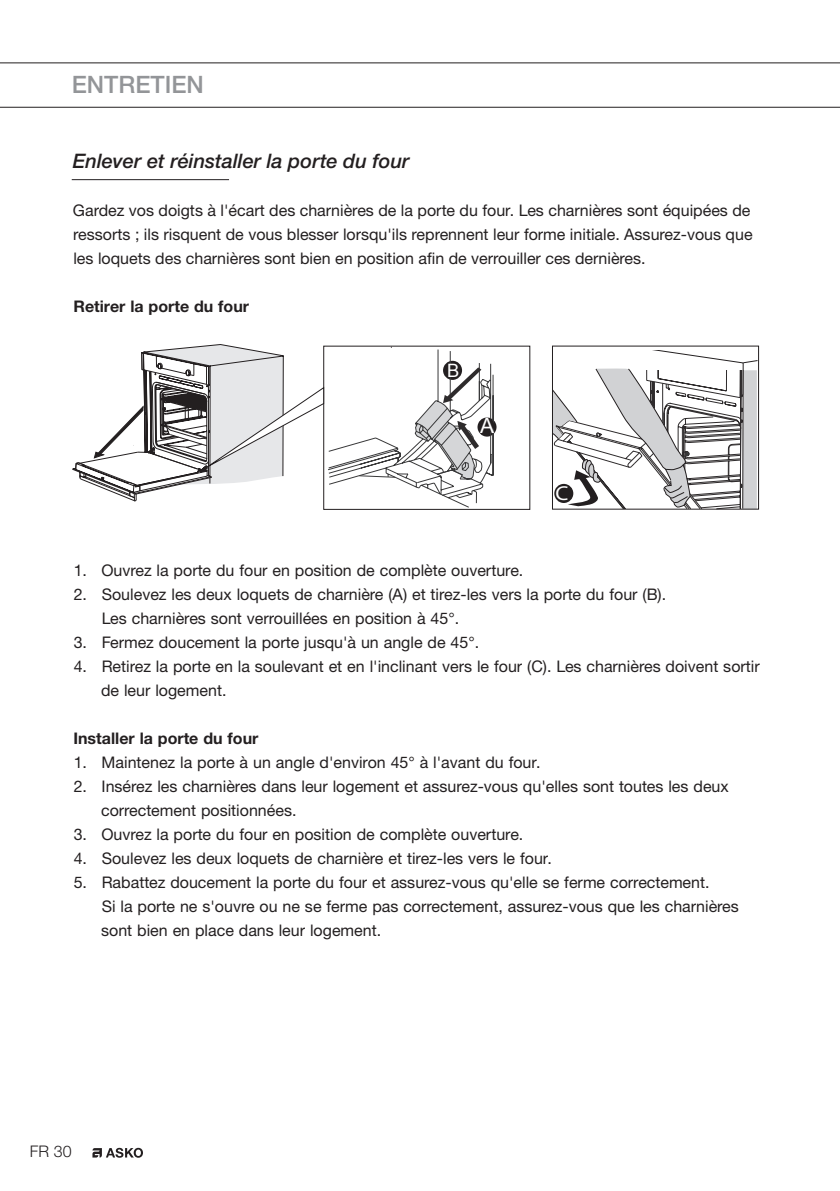
<style>
.page{position:relative;width:840px;height:1191px;background:#fff}
.page>*{position:absolute;margin:0;border:0;box-sizing:border-box;transform-origin:0 0}
.t1{font:500 24px "Helvetica Neue LTW1 G";color:#939598}
.t2{font:21.2px "Arial";color:#fff}
.t3{font:20.2px "Myriad Pro";color:#fff;scale:1.11 1}
.Kop_met_lijn{font:italic 500 20px "Helvetica Neue LTW1 G";color:#231f20}
.t4{font:18.4px "Arial";color:#fff}
.General_text{font:16px/24px "Helvetica Neue LTW1 G";color:#231f20}
.Small_header{font:700 16px "Helvetica Neue LTW1 G";color:#231f20}
.t5{font:300 16px "Helvetica Neue LT Std";color:#231f20}
</style>
<div class="page">
<hr style="left:0;top:62px;width:839px;height:1px;background:#231f20">
<hr style="left:0;top:107px;width:839px;height:1px;background:#231f20">
<svg style="left:92px;top:1147px;width:51px;height:10px"></svg>
<hr style="left:72px;top:179px;width:157px;height:1px;background:#231f20">
<svg style="left:477px;top:417px;width:19px;height:19px"></svg>
<div style="left:479px;top:418px;width:15px;height:15px;background:#231f20;border-radius:50%"></div>
<svg style="left:73px;top:344px;width:420px;height:163px"></svg>
<svg style="left:554px;top:350px;width:202px;height:157px"></svg>
<div style="left:554px;top:484px;width:19px;height:19px;background:#231f20;border-radius:50%"></div>
<p class="t1" style="left:72px;top:70px;width:134px">ENTRETIEN</p>
<p class="Kop_met_lijn" style="left:73px;top:149px;width:338px">Enlever et réinstaller la porte du four</p>
<p class="General_text" style="left:73px;top:198px;width:680px">Gardez vos doigts à l'écart des charnières de la porte du four. Les charnières sont équipées de ressorts ; ils risquent de vous blesser lorsqu'ils reprennent leur forme initiale. Assurez-vous que les loquets des charnières sont bien en position afin de verrouiller ces dernières.</p>
<p class="Small_header" style="left:73px;top:296px;width:177px">Retirer la porte du four</p>
<p class="t4" style="left:447px;top:358px;width:14px">B</p>
<p class="t2" style="left:480px;top:412px;width:16px">A</p>
<p class="t3" style="left:555px;top:481px;width:13px">C</p>
<p class="General_text" style="left:74px;top:558px;width:451px">1. Ouvrez la porte du four en position de complète ouverture.</p>
<p class="General_text" style="left:102px;top:582px;width:565px;text-indent:-28px">2. Soulevez les deux loquets de charnière (A) et tirez-les vers la porte du four (B).<br>Les charnières sont verrouillées en position à 45°.</p>
<p class="General_text" style="left:74px;top:630px;width:407px">3. Fermez doucement la porte jusqu'à un angle de 45°.</p>
<p class="General_text" style="left:101px;top:654px;width:660px;text-indent:-27px">4. Retirez la porte en la soulevant et en l'inclinant vers le four (C). Les charnières doivent sortir de leur logement.</p>
<p class="Small_header" style="left:73px;top:728px;width:186px">Installer la porte du four</p>
<p class="General_text" style="left:74px;top:750px;width:468px">1. Maintenez la porte à un angle d'environ 45° à l'avant du four.</p>
<p class="General_text" style="left:101px;top:774px;width:629px;text-indent:-27px">2. Insérez les charnières dans leur logement et assurez-vous qu'elles sont toutes les deux correctement positionnées.</p>
<p class="General_text" style="left:74px;top:822px;width:451px">3. Ouvrez la porte du four en position de complète ouverture.</p>
<p class="General_text" style="left:74px;top:846px;width:479px">4. Soulevez les deux loquets de charnière et tirez-les vers le four.</p>
<p class="General_text" style="left:101px;top:870px;width:639px;text-indent:-27px">5. Rabattez doucement la porte du four et assurez-vous qu'elle se ferme correctement.<br>Si la porte ne s'ouvre ou ne se ferme pas correctement, assurez-vous que les charnières sont bien en place dans leur logement.</p>
<p class="t5" style="left:30px;top:1141px;width:43px">FR 30</p>
</div>
